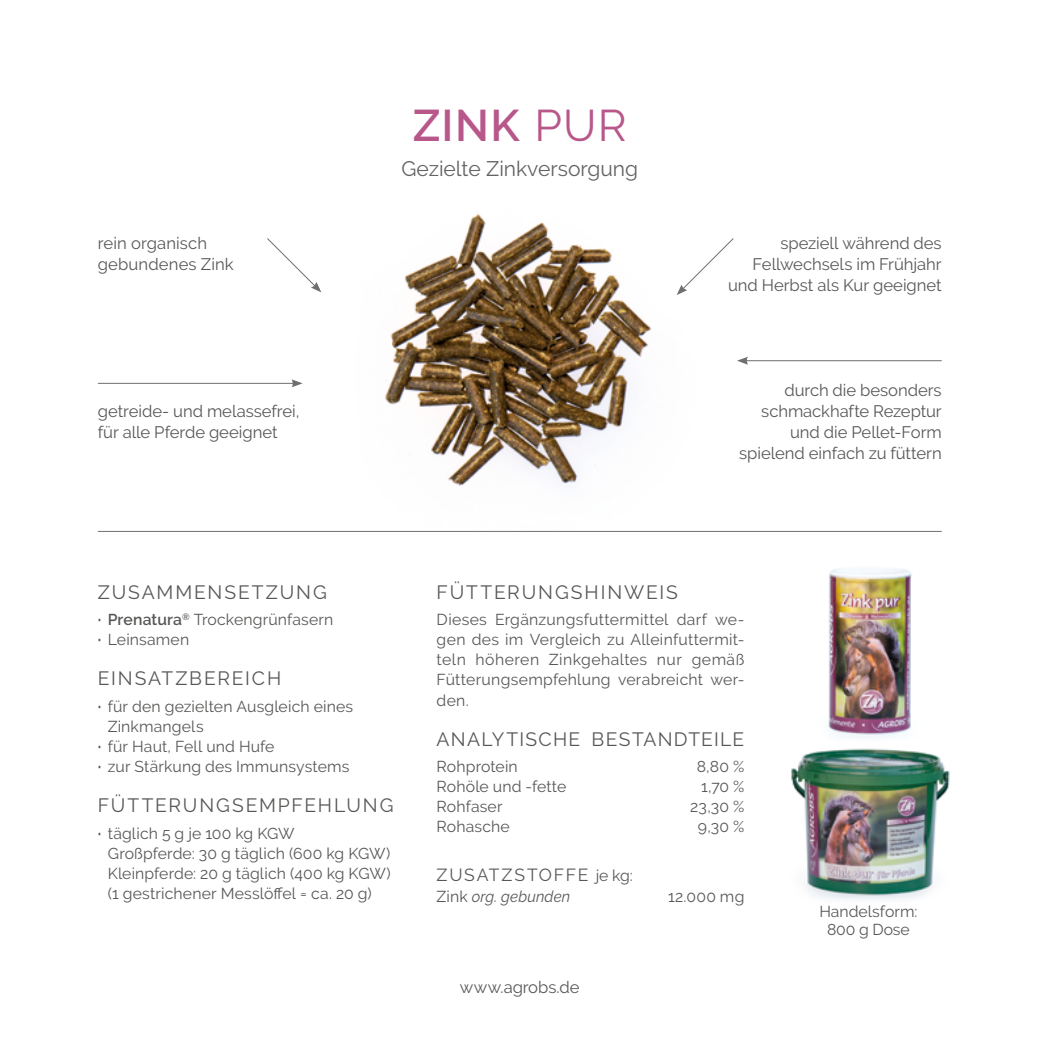
<style>
.page{position:relative;width:1041px;height:1042px;background:#fff}
.page>*{position:absolute;margin:0;border:0;box-sizing:border-box;transform-origin:0 0}
.t1{font:600 44.1px "Raleway";color:#b8578a}
.t2{font:21px "Raleway";color:#646363}
.t3{font:19.25px "Raleway";letter-spacing:.095em;color:#575756}
.t4{font:19.25px "Raleway";letter-spacing:.065em;color:#575756}
.t5{font:17.5px "Raleway";letter-spacing:.1em;color:#575756}
.t6{font:16.62px "Raleway";letter-spacing:-.005em;color:#575756}
.t7{font:15.75px/20.1px "Raleway";letter-spacing:.01em;color:#575756;text-align:justify}
.t8{font:italic 15.75px "Raleway";letter-spacing:.01em;color:#575756;scale:.95 1}
.s1{font-weight:400}
.s2{font-weight:700}
.s3{font-weight:600}
.s4{font-size:15.75px}
.s5{font-style:normal}
</style>
<div class="page">
<img style="left:265px;top:214px;width:500px;height:317px">
<hr style="left:98px;top:383px;width:196px;height:1px;background:#706f6f">
<svg style="left:291px;top:379px;width:11px;height:8px"></svg>
<hr style="left:745px;top:360px;width:196px;height:1px;background:#706f6f">
<svg style="left:736px;top:357px;width:12px;height:8px"></svg>
<svg style="left:266px;top:237px;width:55px;height:55px"></svg>
<svg style="left:676px;top:237px;width:58px;height:58px"></svg>
<hr style="left:98px;top:531px;width:843px;height:1px;background:#706f6f">
<img style="left:791px;top:748px;width:159px;height:152px">
<img style="left:828px;top:568px;width:84px;height:170px">
<p class="t6" style="left:98px;top:233px;width:111px">rein organisch</p>
<p class="t6" style="left:98px;top:254px;width:137px">gebundenes Zink</p>
<p class="t6" style="left:98px;top:401px;width:203px">getreide- und melassefrei,</p>
<p class="t6" style="left:98px;top:422px;width:181px">für alle Pferde geeignet</p>
<p class="t1" style="left:413px;top:100px;width:215px">ZINK <span class="s1">PUR</span></p>
<p class="t2" style="left:401px;top:156px;width:238px">Gezielte Zinkversorgung</p>
<p class="t6" style="left:780px;top:233px;width:163px">speziell während des</p>
<p class="t6" style="left:752px;top:254px;width:190px">Fellwechsels im Frühjahr</p>
<p class="t6" style="left:728px;top:275px;width:215px">und Herbst als Kur geeignet</p>
<p class="t6" style="left:784px;top:380px;width:159px">durch die besonders</p>
<p class="t6" style="left:761px;top:401px;width:182px">schmackhafte Rezeptur</p>
<p class="t6" style="left:790px;top:422px;width:153px">und die Pellet-Form</p>
<p class="t6" style="left:739px;top:443px;width:204px">spielend einfach zu füttern</p>
<p class="t3" style="left:98px;top:581px;width:230px">ZUSAMMENSETZUNG</p>
<p class="t7" style="left:98px;top:609px;width:237px"><span class="s2">·</span> <span class="s3">Prenatura</span><sup>®</sup> Trockengrünfasern</p>
<p class="t7" style="left:98px;top:629px;width:93px"><span class="s2">·</span> Leinsamen</p>
<p class="t3" style="left:98px;top:667px;width:185px">EINSATZBEREICH</p>
<p class="t7" style="left:98px;top:696px;width:257px"><span class="s2">·</span> für den gezielten Ausgleich eines</p>
<p class="t7" style="left:108px;top:716px;width:97px">Zinkmangels</p>
<p class="t7" style="left:98px;top:736px;width:178px"><span class="s2">·</span> für Haut, Fell und Hufe</p>
<p class="t7" style="left:98px;top:756px;width:253px"><span class="s2">·</span> zur Stärkung des Immunsystems</p>
<p class="t3" style="left:98px;top:794px;width:297px">FÜTTERUNGSEMPFEHLUNG</p>
<p class="t7" style="left:98px;top:823px;width:198px"><span class="s2">·</span> täglich 5 g je 100 kg KGW</p>
<p class="t7" style="left:108px;top:843px;width:284px">Großpferde: 30 g täglich (600 kg KGW)</p>
<p class="t7" style="left:108px;top:863px;width:284px">Kleinpferde: 20 g täglich (400 kg KGW)</p>
<p class="t7" style="left:108px;top:883px;width:265px">(1 gestrichener Messlöffel = ca. 20 g)</p>
<p class="t3" style="left:436px;top:581px;width:243px">FÜTTERUNGSHINWEIS</p>
<p class="t7" style="left:436px;top:609px;width:309px">Dieses Ergänzungsfuttermittel darf we&shy;gen des im Vergleich zu Alleinfuttermit&shy;teln höheren Zinkgehaltes nur gemäß Fütterungsempfehlung verabreicht wer&shy;den.</p>
<p class="t4" style="left:436px;top:728px;width:309px">ANALYTISCHE BESTANDTEILE</p>
<p class="t7" style="left:436px;top:756px;width:83px">Rohprotein</p>
<p class="t7" style="left:696px;top:756px;width:49px">8,80 %</p>
<p class="t7" style="left:436px;top:776px;width:131px">Rohöle und -fette</p>
<p class="t7" style="left:701px;top:776px;width:45px">1,70 %</p>
<p class="t7" style="left:436px;top:796px;width:67px">Rohfaser</p>
<p class="t7" style="left:690px;top:796px;width:56px">23,30 %</p>
<p class="t7" style="left:436px;top:816px;width:75px">Rohasche</p>
<p class="t7" style="left:697px;top:816px;width:48px">9,30 %</p>
<p class="t5" style="left:436px;top:865px;width:198px">ZUSATZSTOFFE <span class="s4">je kg:</span></p>
<p class="t8" style="left:436px;top:887px;width:142px"><span class="s5">Zink</span> org. gebunden</p>
<p class="t7" style="left:668px;top:886px;width:78px">12.000 mg</p>
<p class="t6" style="left:460px;top:977px;width:121px">www.agrobs.de</p>
<p class="t7" style="left:819px;top:903px;width:100px;line-height:17.5px;text-align:center">Handelsform:<br>800 g Dose</p>
</div>
